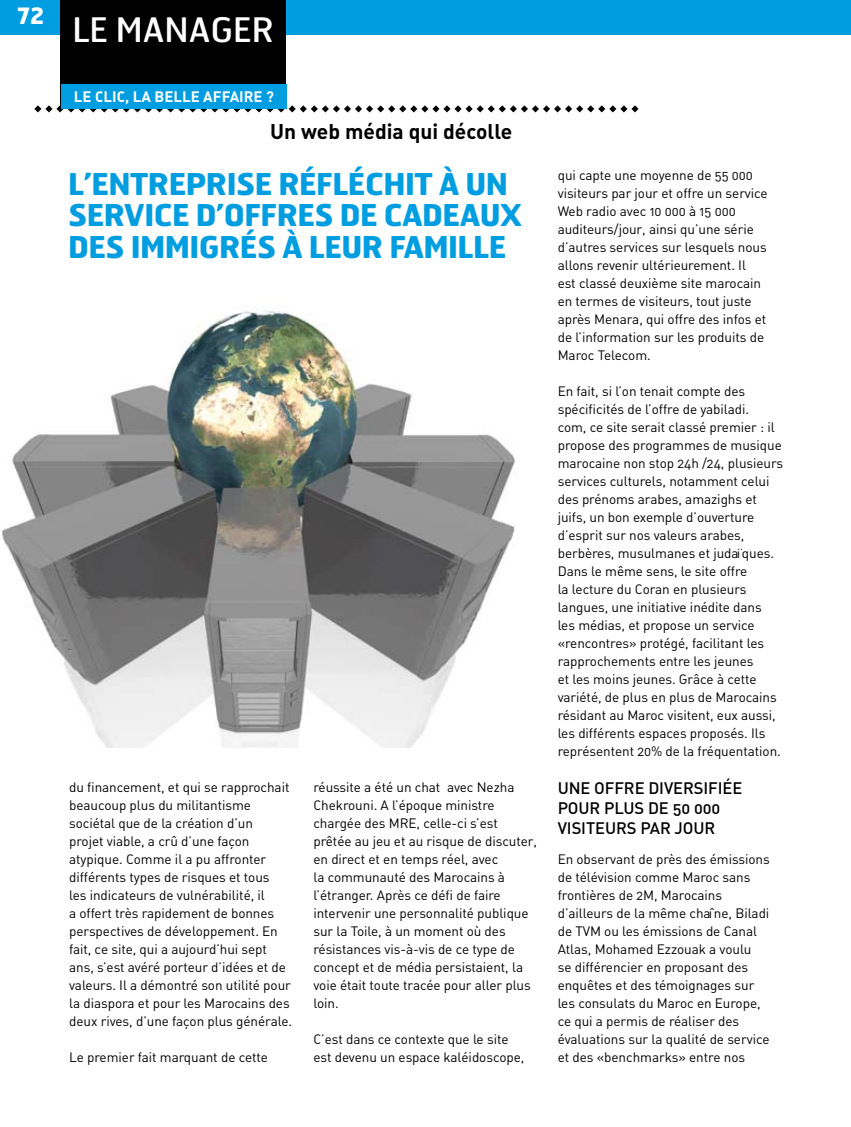
<style>
.page{position:relative;width:851px;height:1127px;background:#fff}
.page>*{position:absolute;margin:0;border:0;box-sizing:border-box;transform-origin:0 0}
.t1{font:33.75px "Hermes";color:#fff}
.t2{font:700 30px/31.5px "Hermes";letter-spacing:-.02em;color:#009ee0}
.t3{font:700 22.5px "Hermes";color:#fff}
.t4{font:21px "DIN Bold Alternate";color:#000}
.t5{font:16.5px/19.8px "DIN Medium Alternate";letter-spacing:-.005em;color:#000}
.t6{font:15px "DIN Bold Alternate";color:#fff}
.t7{font:13.5px/18px "DIN Regular Alternate";letter-spacing:-.005em;color:#000}
</style>
<div class="page">
<div style="left:0;top:0;width:419px;height:34px;background:#009ee0"></div>
<div style="left:419px;top:0;width:431px;height:34px;background:#009ee0"></div>
<svg style="left:34px;top:105px;width:604px;height:7px"></svg>
<div style="left:61px;top:0;width:225px;height:109px;background:#000"></div>
<img style="left:0;top:308px;width:516px;height:439px">
<div style="left:61px;top:84px;width:225px;height:24px;background:#009ee0"></div>
<h3 class="t3" style="left:17px;top:1px;width:28px">72</h3>
<h1 class="t1" style="left:72px;top:8px;width:203px">LE MANAGER</h1>
<p class="t6" style="left:74px;top:87px;width:202px">LE CLIC, LA BELLE AFFAIRE ?</p>
<h3 class="t4" style="left:270px;top:118px;width:243px">Un web média qui décolle</h3>
<h2 class="t2" style="left:68px;top:167px;width:455px">L’ENTREPRISE RÉFLÉCHIT À UN<br>SERVICE D’OFFRES DE CADEAUX<br>DES IMMIGRÉS À LEUR FAMILLE</h2>
<p class="t7" style="left:69px;top:778px;width:224px">du financement, et qui se rapprochait beaucoup plus du militantisme sociétal que de la création d’un<br>projet viable, a crû d’une façon atypique. Comme il a pu affronter différents types de risques et tous<br>les indicateurs de vulnérabilité, il<br>a offert très rapidement de bonnes perspectives de développement. En fait, ce site, qui a aujourd’hui sept ans, s’est avéré porteur d’idées et de valeurs. Il a démontré son utilité pour la diaspora et pour les Marocains des deux rives, d’une façon plus générale.</p>
<p class="t7" style="left:69px;top:1048px;width:200px">Le premier fait marquant de cette</p>
<p class="t7" style="left:313px;top:778px;width:225px">réussite a été un chat avec Nezha<br>Chekrouni. A l’époque ministre chargée des MRE, celle-ci s’est prêtée au jeu et au risque de discuter, en direct et en temps réel, avec<br>la communauté des Marocains à l’étranger. Après ce défi de faire intervenir une personnalité publique sur la Toile, à un moment où des résistances vis-à-vis de ce type de concept et de média persistaient, la voie était toute tracée pour aller plus loin.</p>
<p class="t7" style="left:313px;top:1030px;width:212px">C’est dans ce contexte que le site est devenu un espace kaléidoscope,</p>
<p class="t7" style="left:557px;top:166px;width:211px">qui capte une moyenne de 55 000 visiteurs par jour et offre un service<br>Web radio avec 10 000 à 15 000 auditeurs/jour, ainsi qu’une série d’autres services sur lesquels nous allons revenir ultérieurement. Il<br>est classé deuxième site marocain en termes de visiteurs, tout juste après Menara, qui offre des infos et de l’information sur les produits de<br>Maroc Telecom.</p>
<p class="t7" style="left:557px;top:382px;width:227px">En fait, si l’on tenait compte des spécificités de l’offre de yabiladi.<br>com, ce site serait classé premier : il propose des programmes de musique marocaine non stop 24h /24, plusieurs services culturels, notamment celui des prénoms arabes, amazighs et juifs, un bon exemple d’ouverture d’esprit sur nos valeurs arabes, berbères, musulmanes et judaïques.<br>Dans le même sens, le site offre<br>la lecture du Coran en plusieurs langues, une initiative inédite dans<br>les médias, et propose un service «rencontres» protégé, facilitant les rapprochements entre les jeunes<br>et les moins jeunes. Grâce à cette variété, de plus en plus de Marocains résidant au Maroc visitent, eux aussi, les différents espaces proposés. Ils représentent 20% de la fréquentation.</p>
<p class="t5" style="left:557px;top:777px;width:186px">UNE OFFRE DIVERSIFIÉE<br>POUR PLUS DE 50 000<br>VISITEURS PAR JOUR</p>
<p class="t7" style="left:557px;top:850px;width:214px">En observant de près des émissions de télévision comme Maroc sans frontières de 2M, Marocains d’ailleurs de la même chaîne, Biladi de TVM ou les émissions de Canal<br>Atlas, Mohamed Ezzouak a voulu<br>se différencier en proposant des enquêtes et des témoignages sur les consulats du Maroc en Europe, ce qui a permis de réaliser des évaluations sur la qualité de service et des «benchmarks» entre nos</p>
</div>
